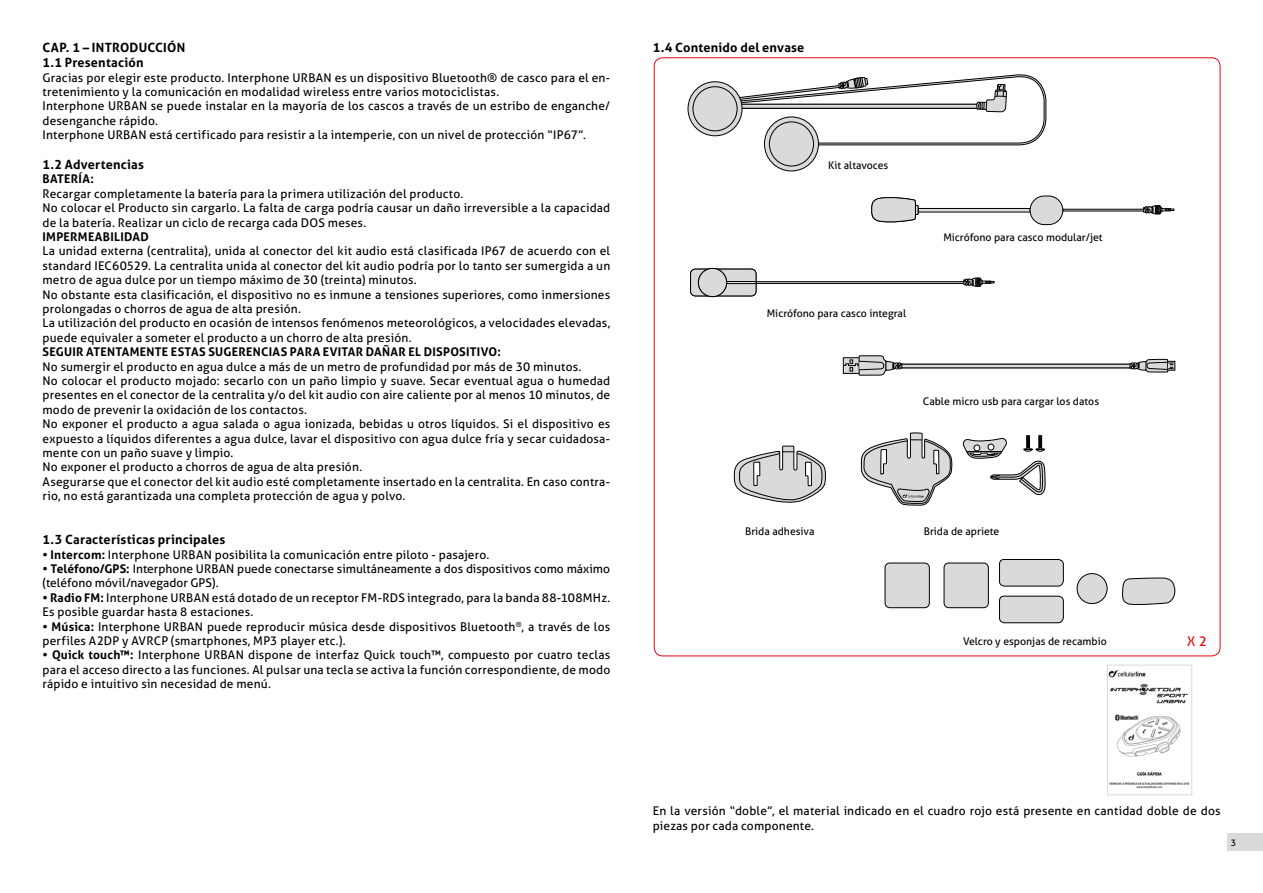
<style>
.page{position:relative;width:1263px;height:893px;background:#fff}
.page>*{position:absolute;margin:0;border:0;box-sizing:border-box;transform-origin:0 0}
.t1{font:13.5px "Aller Typo";color:#e30613}
.t2{font:700 12.75px/15.3px "Aller Typo";letter-spacing:.015em;color:#000}
.t3{font:12px/14.4px "Aller Typo";letter-spacing:.015em;color:#000}
.t4{font:700 12px "Aller Typo";letter-spacing:.025em;color:#000}
.t5{font:10.5px "Aller Typo";color:#000}
.t6{font:9px "Aller Typo";color:#000}
.s1{font-weight:700}
</style>
<div class="page">
<div style="left:1228px;top:833px;width:35px;height:17px;background:#dadada"></div>
<svg style="left:1143px;top:205px;width:31px;height:9px"></svg>
<div style="left:918px;top:208px;width:113px;height:4px;border:1px solid #000"></div>
<svg style="left:871px;top:197px;width:47px;height:26px"></svg>
<div style="left:1030px;top:196px;width:33px;height:29px;background:#dadada;border-radius:14px"></div>
<div style="left:1030px;top:196px;width:33px;height:29px;border:1px solid #000;border-radius:14px"></div>
<div style="left:1168px;top:361px;width:7px;height:9px;border:1px solid #000"></div>
<div style="left:900px;top:364px;width:237px;height:4px;border:1px solid #000"></div>
<svg style="left:1129px;top:359px;width:44px;height:14px"></svg>
<svg style="left:843px;top:355px;width:59px;height:21px"></svg>
<svg style="left:733px;top:446px;width:93px;height:57px"></svg>
<svg style="left:962px;top:435px;width:83px;height:61px"></svg>
<svg style="left:861px;top:433px;width:92px;height:73px"></svg>
<div style="left:753px;top:281px;width:214px;height:3px;border:1px solid #000"></div>
<svg style="left:690px;top:269px;width:66px;height:27px"></svg>
<div style="left:726px;top:281px;width:30px;height:3px;border:1px solid #000"></div>
<div style="left:698px;top:268px;width:28px;height:29px;background:#dadada;border-radius:50%"></div>
<div style="left:698px;top:268px;width:29px;height:29px;border:1px solid #000;border-radius:50%"></div>
<svg style="left:963px;top:278px;width:32px;height:9px"></svg>
<svg style="left:1122px;top:577px;width:54px;height:28px;background:#cacaca"></svg>
<div style="left:1077px;top:574px;width:30px;height:30px;background:#dadada;border-radius:50%"></div>
<div style="left:1077px;top:573px;width:30px;height:31px;border:1px solid #000;border-radius:50%"></div>
<svg style="left:999px;top:596px;width:65px;height:27px;background:#c9c9c9"></svg>
<svg style="left:999px;top:559px;width:65px;height:28px;background:#c6c6c6"></svg>
<div style="left:944px;top:563px;width:44px;height:45px;background:#dadada;border-radius:5px"></div>
<div style="left:944px;top:563px;width:44px;height:45px;border:1px solid #000;border-radius:5px"></div>
<div style="left:885px;top:563px;width:44px;height:45px;background:#dadada;border-radius:5px"></div>
<div style="left:885px;top:563px;width:44px;height:45px;border:1px solid #000;border-radius:5px"></div>
<div style="left:764px;top:117px;width:54px;height:54px;background:#dadada;border-radius:50%"></div>
<div style="left:769px;top:122px;width:45px;height:44px;border:1px solid #000;border-radius:50%"></div>
<div style="left:688px;top:82px;width:54px;height:54px;background:#dadada;border-radius:50%"></div>
<div style="left:688px;top:82px;width:54px;height:54px;border:1px solid #000;border-radius:50%"></div>
<div style="left:693px;top:87px;width:44px;height:44px;border:1px solid #000;border-radius:50%"></div>
<svg style="left:739px;top:74px;width:307px;height:71px"></svg>
<img style="left:1109px;top:670px;width:81px;height:119px">
<div style="left:1107px;top:665px;width:85px;height:130px;border:1px solid #dadada"></div>
<p class="t2" style="left:43px;top:40px;width:144px">CAP. 1 – INTRODUCCIÓN<br>1.1 Presentación</p>
<p class="t3" style="left:43px;top:70px;width:569px">Gracias por elegir este producto. Interphone URBAN es un dispositivo Bluetooth® de casco para el en&shy;tretenimiento y la comunicación en modalidad wireless entre varios motociclistas.<br>Interphone URBAN se puede instalar en la mayoría de los cascos a través de un estribo de enganche/ desenganche rápido.<br>Interphone URBAN está certificado para resistir a la intemperie, con un nivel de protección “IP67”.</p>
<p class="t2" style="left:43px;top:157px;width:103px">1.2 Advertencias</p>
<p class="t4" style="left:43px;top:172px;width:53px">BATERÍA:</p>
<p class="t3" style="left:43px;top:186px;width:569px">Recargar completamente la batería para la primera utilización del producto.<br>No colocar el Producto sin cargarlo. La falta de carga podría causar un daño irreversible a la capacidad de la batería. Realizar un ciclo de recarga cada DOS meses.</p>
<p class="t4" style="left:43px;top:229px;width:108px">IMPERMEABILIDAD</p>
<p class="t3" style="left:43px;top:244px;width:569px">La unidad externa (centralita), unida al conector del kit audio está clasificada IP67 de acuerdo con el standard IEC60529. La centralita unida al conector del kit audio podría por lo tanto ser sumergida a un metro de agua dulce por un tiempo máximo de 30 (treinta) minutos.<br>No obstante esta clasificación, el dispositivo no es inmune a tensiones superiores, como inmersiones prolongadas o chorros de agua de alta presión.<br>La utilización del producto en ocasión de intensos fenómenos meteorológicos, a velocidades elevadas, puede equivaler a someter el producto a un chorro de alta presión.</p>
<p class="t4" style="left:43px;top:344px;width:460px">SEGUIR ATENTAMENTE ESTAS SUGERENCIAS PARA EVITAR DAÑAR EL DISPOSITIVO:</p>
<p class="t3" style="left:43px;top:359px;width:569px">No sumergir el producto en agua dulce a más de un metro de profundidad por más de 30 minutos.<br>No colocar el producto mojado: secarlo con un paño limpio y suave. Secar eventual agua o humedad presentes en el conector de la centralita y/o del kit audio con aire caliente por al menos 10 minutos, de modo de prevenir la oxidación de los contactos.<br>No exponer el producto a agua salada o agua ionizada, bebidas u otros líquidos. Si el dispositivo es expuesto a líquidos diferentes a agua dulce, lavar el dispositivo con agua dulce fría y secar cuidadosa&shy;mente con un paño suave y limpio.<br>No exponer el producto a chorros de agua de alta presión.<br>Asegurarse que el conector del kit audio esté completamente insertado en la centralita. En caso contra&shy;rio, no está garantizada una completa protección de agua y polvo.</p>
<p class="t2" style="left:43px;top:532px;width:184px">1.3 Características principales</p>
<p class="t3" style="left:43px;top:547px;width:448px"><span class="s1">• Intercom:</span> Interphone URBAN posibilita la comunicación entre piloto - pasajero.</p>
<p class="t3" style="left:43px;top:562px;width:569px"><span class="s1">• Teléfono/GPS:</span> Interphone URBAN puede conectarse simultáneamente a dos dispositivos como máximo (teléfono móvil/navegador GPS).</p>
<p class="t3" style="left:43px;top:590px;width:569px"><span class="s1">• Radio FM:</span> Interphone URBAN está dotado de un receptor FM-RDS integrado, para la banda 88-108MHz.<br>Es posible guardar hasta 8 estaciones.</p>
<p class="t3" style="left:43px;top:619px;width:569px"><span class="s1">• Música:</span> Interphone URBAN puede reproducir música desde dispositivos Bluetooth<sup>®</sup>, a través de los perfiles A2DP y AVRCP (smartphones, MP3 player etc.).</p>
<p class="t3" style="left:43px;top:648px;width:569px;text-align:justify"><span class="s1">• Quick touch™:</span> Interphone URBAN dispone de interfaz Quick touch™, compuesto por cuatro teclas para el acceso directo a las funciones. Al pulsar una tecla se activa la función correspondiente, de modo rápido e intuitivo sin necesidad de menú.</p>
<p class="t2" style="left:653px;top:40px;width:153px">1.4 Contenido del envase</p>
<p class="t5" style="left:828px;top:159px;width:62px">Kit altavoces</p>
<p class="t5" style="left:767px;top:307px;width:141px">Micrófono para casco integral</p>
<p class="t5" style="left:943px;top:230px;width:161px">Micrófono para casco modular/jet</p>
<p class="t5" style="left:923px;top:395px;width:178px">Cable micro usb para cargar los datos</p>
<p class="t5" style="left:745px;top:525px;width:71px">Brida adhesiva</p>
<p class="t5" style="left:924px;top:525px;width:77px">Brida de apriete</p>
<p class="t5" style="left:963px;top:635px;width:145px">Velcro y esponjas de recambio</p>
<p class="t1" style="left:1187px;top:633px;width:21px">X 2</p>
<p class="t3" style="left:653px;top:804px;width:569px">En la versión “doble”, el material indicado en el cuadro rojo está presente en cantidad doble de dos piezas por cada componente.</p>
<p class="t6" style="left:1231px;top:838px;width:7px">3</p>
</div>
